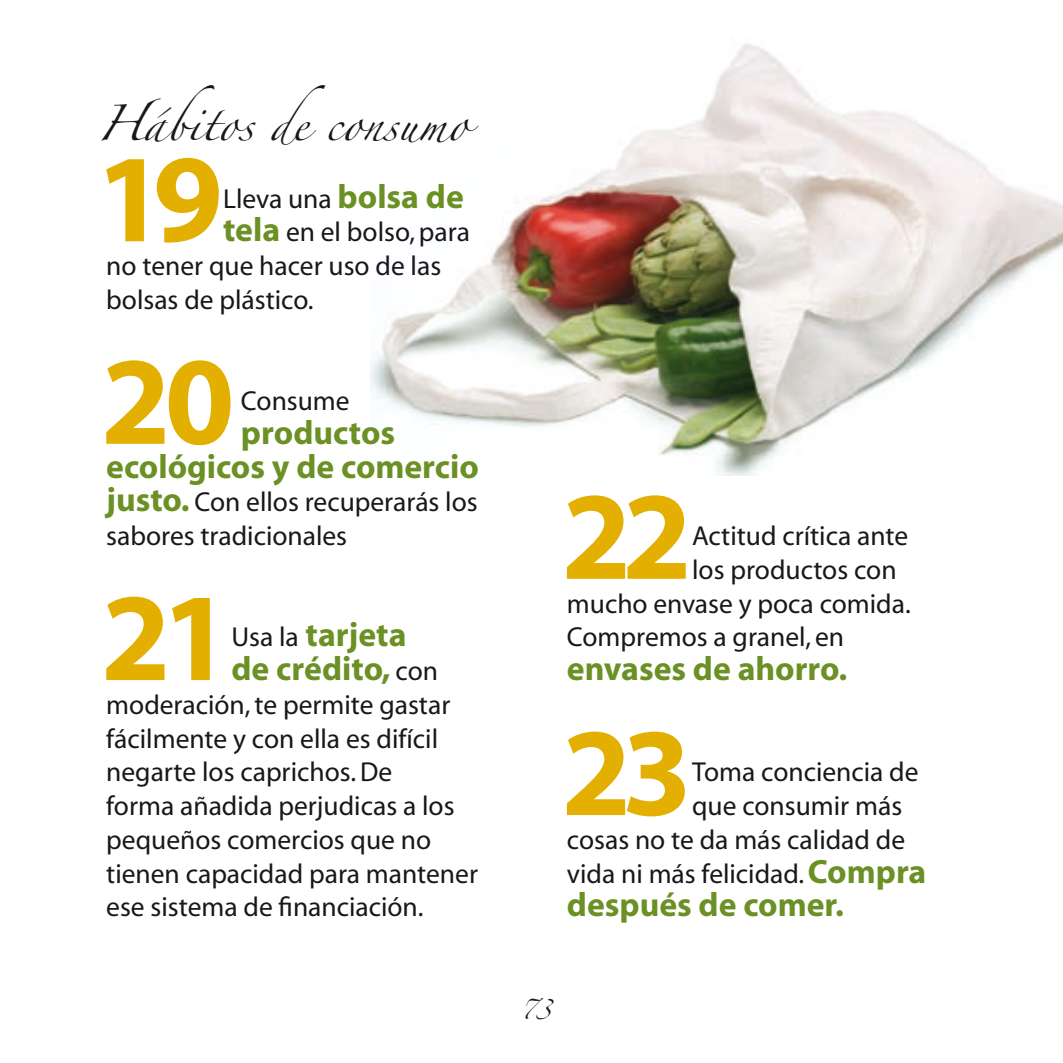
<style>
.page{position:relative;width:1063px;height:1063px;background:#fff}
.page>*{position:absolute;margin:0;border:0;box-sizing:border-box;transform-origin:0 0}
.t1{font:700 126.25px "Myriad";letter-spacing:-.075em;color:#e3af00}
.t2{font:700 33.75px/33.8px "Myriad";color:#6b9024}
.t3{font:32.5px "Zapfino";color:#1a171c}
.t4{font:27.5px/33.8px "Myriad";color:#1a171c}
.t5{font:17.5px "Zapfino";color:#1a171c}
.s1{font-weight:700;font-size:33.75px;color:#6b9024}
.s2{font-weight:400;font-size:27.5px;color:#1a171c}
</style>
<div class="page">
<img style="left:371px;top:43px;width:692px;height:432px">
<p class="t3" style="left:97px;top:110px;width:373px">Hábitos de consumo</p>
<h1 class="t1" style="left:96px;top:134px;width:129px">19</h1>
<p class="t4" style="left:223px;top:183px;width:242px">Lleva una <span class="s1">bolsa de</span></p>
<p class="t4" style="left:223px;top:216px;width:248px"><span class="s1">tela</span> en el bolso, para</p>
<p class="t4" style="left:106px;top:250px;width:336px">no tener que hacer uso de las</p>
<p class="t4" style="left:106px;top:284px;width:209px">bolsas de plástico.</p>
<h1 class="t1" style="left:101px;top:336px;width:135px">20</h1>
<p class="t4" style="left:241px;top:385px;width:110px">Consume</p>
<p class="t2" style="left:106px;top:417px;width:374px;text-indent:135px">productos ecológicos y de comercio</p>
<p class="t4" style="left:106px;top:486px;width:373px"><span class="s1">justo.</span> Con ellos recuperarás los sabores tradicionales</p>
<h1 class="t1" style="left:101px;top:573px;width:132px">21</h1>
<p class="t2" style="left:232px;top:619px;width:208px"><span class="s2">Usa la</span> tarjeta de crédito, <span class="s2">con</span></p>
<p class="t4" style="left:106px;top:689px;width:373px">moderación, te permite gastar fácilmente y con ella es difícil negarte los caprichos. De<br>forma añadida perjudicas a los pequeños comercios que no tienen capacidad para mantener ese sistema de financiación.</p>
<h1 class="t1" style="left:562px;top:471px;width:132px">22</h1>
<p class="t4" style="left:692px;top:520px;width:218px">Actitud crítica ante</p>
<p class="t4" style="left:692px;top:554px;width:206px">los productos con</p>
<p class="t4" style="left:567px;top:588px;width:345px">mucho envase y poca comida.</p>
<p class="t4" style="left:567px;top:621px;width:279px">Compremos a granel, en</p>
<p class="t2" style="left:567px;top:653px;width:282px">envases de ahorro.</p>
<h1 class="t1" style="left:562px;top:708px;width:132px">23</h1>
<p class="t4" style="left:692px;top:756px;width:228px">Toma conciencia de</p>
<p class="t4" style="left:692px;top:790px;width:212px">que consumir más</p>
<p class="t4" style="left:567px;top:824px;width:340px">cosas no te da más calidad de</p>
<p class="t4" style="left:567px;top:858px;width:361px">vida ni más felicidad. <span class="s1">Compra</span></p>
<p class="t2" style="left:567px;top:889px;width:279px">después de comer.</p>
<p class="t5" style="left:521px;top:1001px;width:32px">73</p>
</div>
